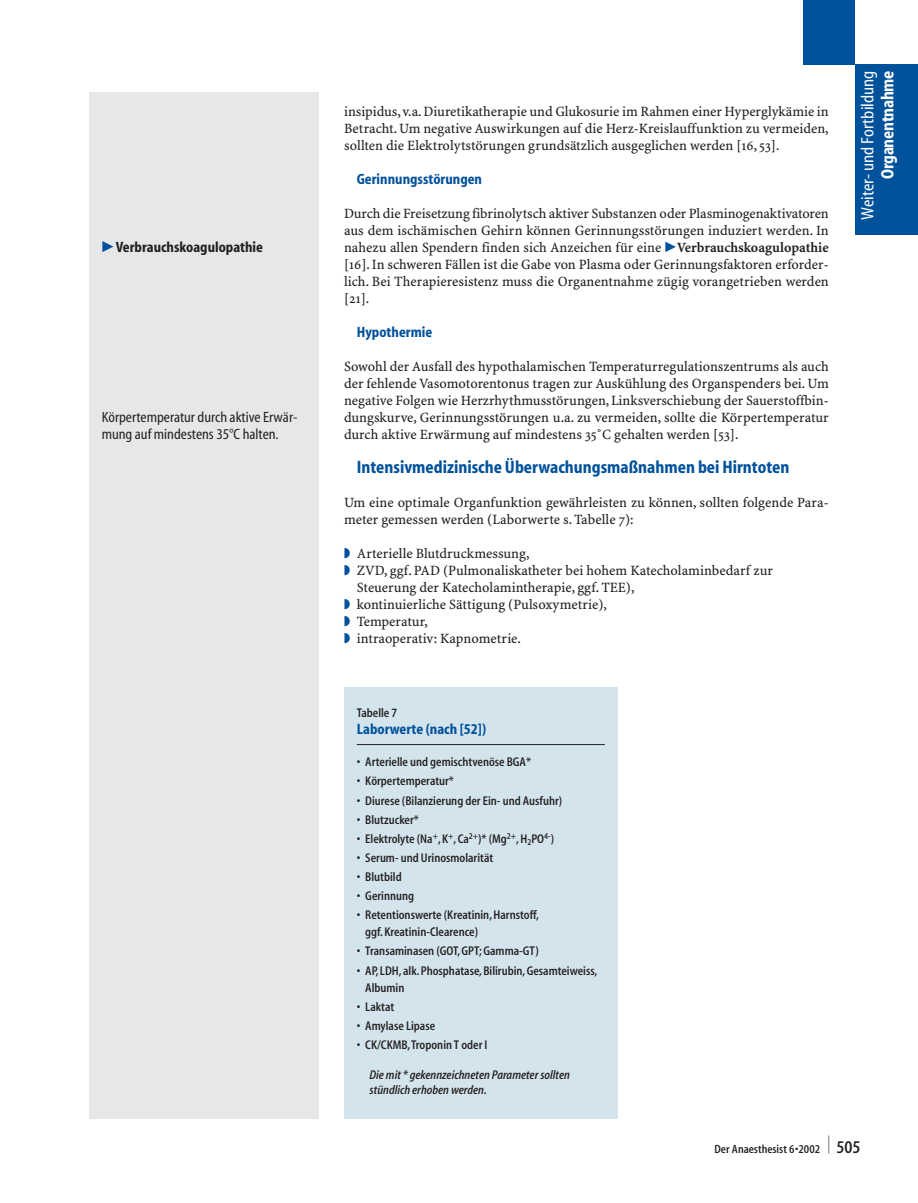
<style>
.page{position:relative;width:918px;height:1203px;background:#fff}
.page>*{position:absolute;margin:0;border:0;box-sizing:border-box;transform-origin:0 0}
.t1{font:700 condensed 18px "S Myriad";color:#01519b}
.t2{font:condensed 18px "S Myriad";color:#fff}
.t3{font:700 condensed 18px "S Myriad";letter-spacing:-.015em;color:#fff}
.t4{font:condensed 15px/17px "S Myriad";color:#231f20}
.t5{font:700 condensed 15px "S Myriad";color:#01519b}
.t6{font:700 condensed 15px "S Myriad";color:#231f20}
.t7{font:14.25px/17px "S Minion Plus";color:#231f20;text-align:justify}
.t8{font:600 condensed 12.75px/17px "S Myriad";color:#231f20}
.t9{font:italic 600 condensed 12.75px/15px "S Myriad";color:#231f20}
.t10{font:600 condensed 12px "S Myriad";color:#231f20}
.s1{font-family:"Mathematical Pi Six";font-weight:400;font-stretch:normal;color:#01519b}
.s2{font-family:"Mathematical Pi Six";color:#01519b}
.s3{font-weight:700}
.s4{color:#01519b}
.s5{font-size:18px}
</style>
<div class="page">
<div style="left:89px;top:92px;width:230px;height:1027px;background:#e6e7e9"></div>
<div style="left:855px;top:65px;width:63px;height:170px;background:#01519b"></div>
<div style="left:804px;top:0;width:51px;height:64px;background:#01519b"></div>
<div style="left:344px;top:687px;width:274px;height:432px;background:#d3e4ed"></div>
<hr style="left:357px;top:744px;width:248px;height:1px;background:#231f20">
<p class="t6" style="left:102px;top:241px;width:163px"><span class="s1">-</span>Verbrauchskoagulopathie</p>
<p class="t4" style="left:102px;top:408px;width:197px">Körpertemperatur durch aktive Erwär&shy;mung auf mindestens 35°C halten.</p>
<p class="t7" style="left:344px;top:104px;width:486px">insipidus, v.a. Diuretikatherapie und Glukosurie im Rahmen einer Hyperglykämie in Betracht. Um negative Auswirkungen auf die Herz-Kreislauffunktion zu vermeiden, sollten die Elektrolytstörungen grundsätzlich ausgeglichen werden [16, 53].</p>
<p class="t5" style="left:357px;top:173px;width:127px">Gerinnungsstörungen</p>
<p class="t7" style="left:344px;top:206px;width:486px">Durch die Freisetzung fibrinolytsch aktiver Substanzen oder Plasminogenaktivatoren aus dem ischämischen Gehirn können Gerinnungsstörungen induziert werden. In nahezu allen Spendern finden sich Anzeichen für eine <span class="s2">-</span><span class="s3">Verbrauchskoagulopathie </span>[16]. In schweren Fällen ist die Gabe von Plasma oder Gerinnungsfaktoren erforder&shy;lich. Bei Therapieresistenz muss die Organentnahme zügig vorangetrieben werden [21].</p>
<p class="t5" style="left:357px;top:326px;width:77px">Hypothermie</p>
<p class="t7" style="left:344px;top:359px;width:486px">Sowohl der Ausfall des hypothalamischen Temperaturregulationszentrums als auch der fehlende Vasomotorentonus tragen zur Auskühlung des Organspenders bei. Um negative Folgen wie Herzrhythmusstörungen, Linksverschiebung der Sauerstoffbin&shy;dungskurve, Gerinnungsstörungen u.a. zu vermeiden, sollte die Körpertemperatur durch aktive Erwärmung auf mindestens 35˚C gehalten werden [53].</p>
<p class="t1" style="left:357px;top:460px;width:434px">Intensivmedizinische Überwachungsmaßnahmen bei Hirntoten</p>
<p class="t7" style="left:344px;top:495px;width:486px">Um eine optimale Organfunktion gewährleisten zu können, sollten folgende Para&shy;meter gemessen werden (Laborwerte s. Tabelle 7):</p>
<p class="t7" style="left:344px;top:546px;width:187px"><span class="s4">◗</span> Arterielle Blutdruckmessung,</p>
<p class="t7" style="left:344px;top:563px;width:430px"><span class="s4">◗</span> ZVD, ggf. PAD (Pulmonaliskatheter bei hohem Katecholaminbedarf zur</p>
<p class="t7" style="left:357px;top:580px;width:279px">Steuerung der Katecholamintherapie, ggf. TEE),</p>
<p class="t7" style="left:344px;top:597px;width:264px"><span class="s4">◗</span> kontinuierliche Sättigung (Pulsoxymetrie),</p>
<p class="t7" style="left:344px;top:614px;width:85px"><span class="s4">◗</span> Temperatur,</p>
<p class="t7" style="left:344px;top:631px;width:178px"><span class="s4">◗</span> intraoperativ: Kapnometrie.</p>
<p class="t8" style="left:357px;top:706px;width:42px">Tabelle 7</p>
<p class="t5" style="left:357px;top:724px;width:131px">Laborwerte (nach [52])</p>
<p class="t8" style="left:357px;top:755px;width:176px">• Arterielle und gemischtvenöse BGA*</p>
<p class="t8" style="left:357px;top:774px;width:99px">• Körpertemperatur*</p>
<p class="t8" style="left:357px;top:793px;width:207px">• Diurese (Bilanzierung der Ein- und Ausfuhr)</p>
<p class="t8" style="left:357px;top:812px;width:64px">• Blutzucker*</p>
<p class="t8" style="left:357px;top:831px;width:199px">• Elektrolyte (Na<sup>+</sup>,K<sup>+</sup>, Ca<sup>2+</sup>)* (Mg<sup>2+</sup>,H<sub>2</sub>PO<sup>4-</sup>)</p>
<p class="t8" style="left:357px;top:850px;width:138px">• Serum- und Urinosmolarität</p>
<p class="t8" style="left:357px;top:870px;width:46px">• Blutbild</p>
<p class="t8" style="left:357px;top:889px;width:59px">• Gerinnung</p>
<p class="t8" style="left:365px;top:908px;width:175px;text-indent:-9px">• Retentionswerte (Kreatinin, Harnstoff, ggf.Kreatinin-Clearence)</p>
<p class="t8" style="left:357px;top:944px;width:184px">• Transaminasen (GOT, GPT; Gamma-GT)</p>
<p class="t8" style="left:365px;top:963px;width:233px;text-indent:-9px">• AP, LDH, alk.Phosphatase, Bilirubin, Gesamteiweiss,<br>Albumin</p>
<p class="t8" style="left:357px;top:999px;width:39px">• Laktat</p>
<p class="t8" style="left:357px;top:1018px;width:80px">• Amylase Lipase</p>
<p class="t8" style="left:357px;top:1037px;width:132px">• CK/CKMB,Troponin T oder I</p>
<p class="t9" style="left:370px;top:1068px;width:202px">Die mit * gekennzeichneten Parameter sollten stündlich erhoben werden.</p>
<p class="t2" style="left:857px;top:220px;width:151px;rotate:-90deg">Weiter- und Fortbildung</p>
<p class="t3" style="left:881px;top:179px;width:110px;rotate:-90deg">Organentnahme</p>
<p class="t10" style="left:715px;top:1144px;width:148px">Der Anaesthesist 6•2002 <sup>|</sup> <span class="s5">505</span></p>
</div>
